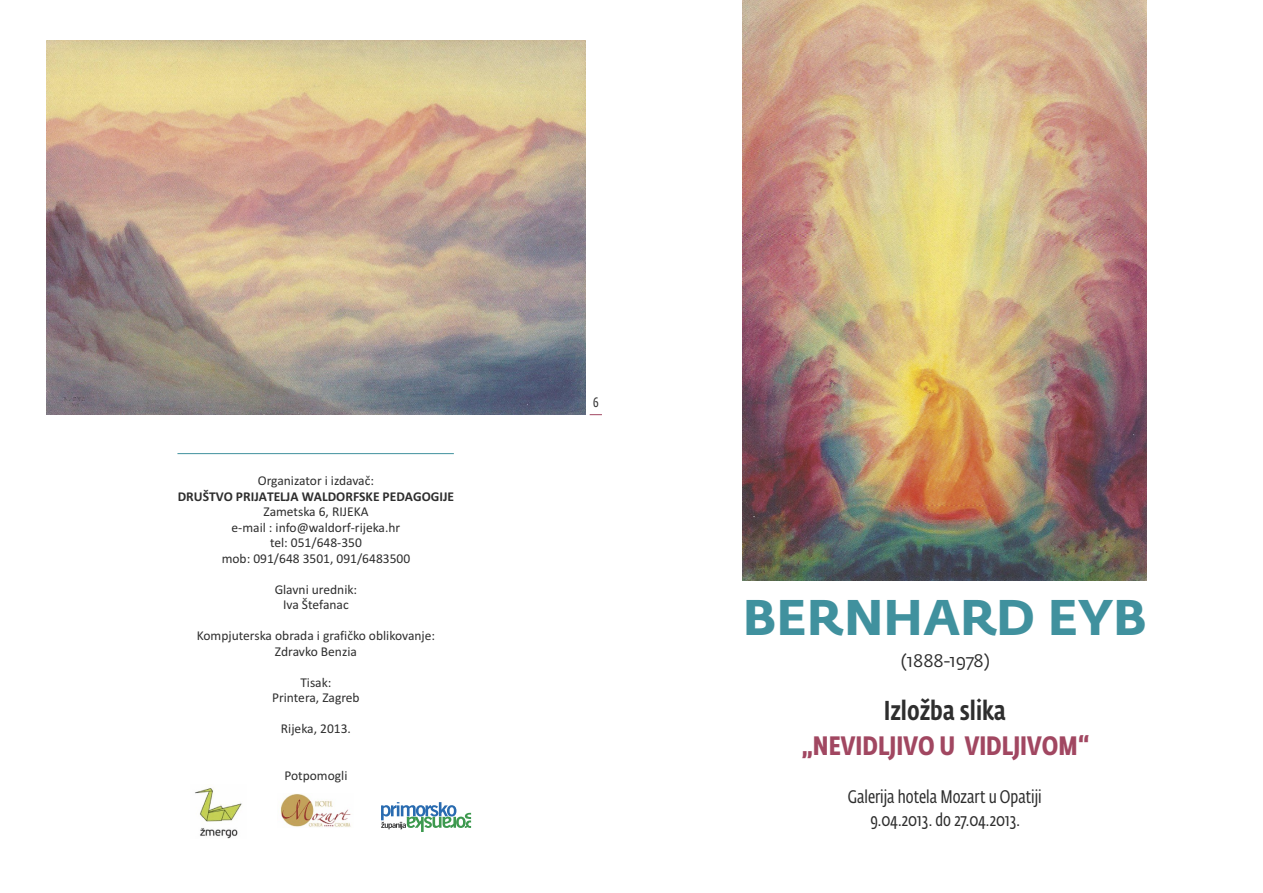
<style>
.page{position:relative;width:1263px;height:893px;background:#fff}
.page>*{position:absolute;margin:0;border:0;box-sizing:border-box;transform-origin:0 0}
.t1{font:700 49.5px "Fedra Sans Std";color:#40919e}
.t2{font:500 27px "Fedra Sans Cond Std";color:#2e2e2e}
.t3{font:700 26.4px "Fedra Sans Cond Std";color:#a14761}
.t4{font:18px "Fedra Sans Cond Std";color:#2e2e2e}
.t5{font:18px "Fedra Sans Std";color:#2e2e2e}
.t6{font:13.5px/15.5px "Calibri";color:#2e2e2e;text-align:center}
.t7{font:700 13.5px "Calibri";color:#2e2e2e}
.t8{font:13.5px "Fedra Sans Cond Std";color:#2e2e2e}
</style>
<div class="page">
<hr style="left:177px;top:453px;width:277px;height:1px;background:#40919e">
<img style="left:743px;top:0;width:404px;height:581px">
<img style="left:280px;top:793px;width:71px;height:34px">
<img style="left:195px;top:788px;width:47px;height:51px">
<img style="left:46px;top:41px;width:539px;height:373px">
<svg style="left:590px;top:414px;width:12px;height:1px"></svg>
<svg style="left:381px;top:802px;width:90px;height:30px"></svg>
<p class="t6" style="left:258px;top:474px;width:118px">Organizator i izdavač:</p>
<p class="t7" style="left:178px;top:491px;width:278px">DRUŠTVO PRIJATELJA WALDORFSKE PEDAGOGIJE</p>
<p class="t6" style="left:222px;top:505px;width:190px">Zametska 6, RIJEKA<br>e-mail : info@waldorf-rijeka.hr tel: 051/648-350<br>mob: 091/648 3501, 091/6483500</p>
<p class="t6" style="left:275px;top:583px;width:84px">Glavni urednik:<br>Iva Štefanac</p>
<p class="t6" style="left:197px;top:629px;width:240px">Kompjuterska obrada i grafičko oblikovanje:<br>Zdravko Benzia</p>
<p class="t6" style="left:272px;top:676px;width:89px">Tisak:<br>Printera, Zagreb</p>
<p class="t6" style="left:281px;top:722px;width:71px">Rijeka, 2013.</p>
<p class="t6" style="left:284px;top:769px;width:65px">Potpomogli</p>
<p class="t8" style="left:593px;top:396px;width:7px">6</p>
<h1 class="t1" style="left:743px;top:596px;width:405px">BERNHARD EYB</h1>
<h3 class="t5" style="left:901px;top:653px;width:91px">(1888-1978)</h3>
<h2 class="t2" style="left:884px;top:698px;width:124px">Izložba slika</h2>
<h3 class="t3" style="left:801px;top:735px;width:290px">„NEVIDLJIVO U VIDLJIVOM“</h3>
<h3 class="t4" style="left:848px;top:789px;width:195px">Galerija hotela Mozart u Opatiji</h3>
<h3 class="t4" style="left:870px;top:812px;width:151px">9.04.2013. do 27.04.2013.</h3>
</div>
